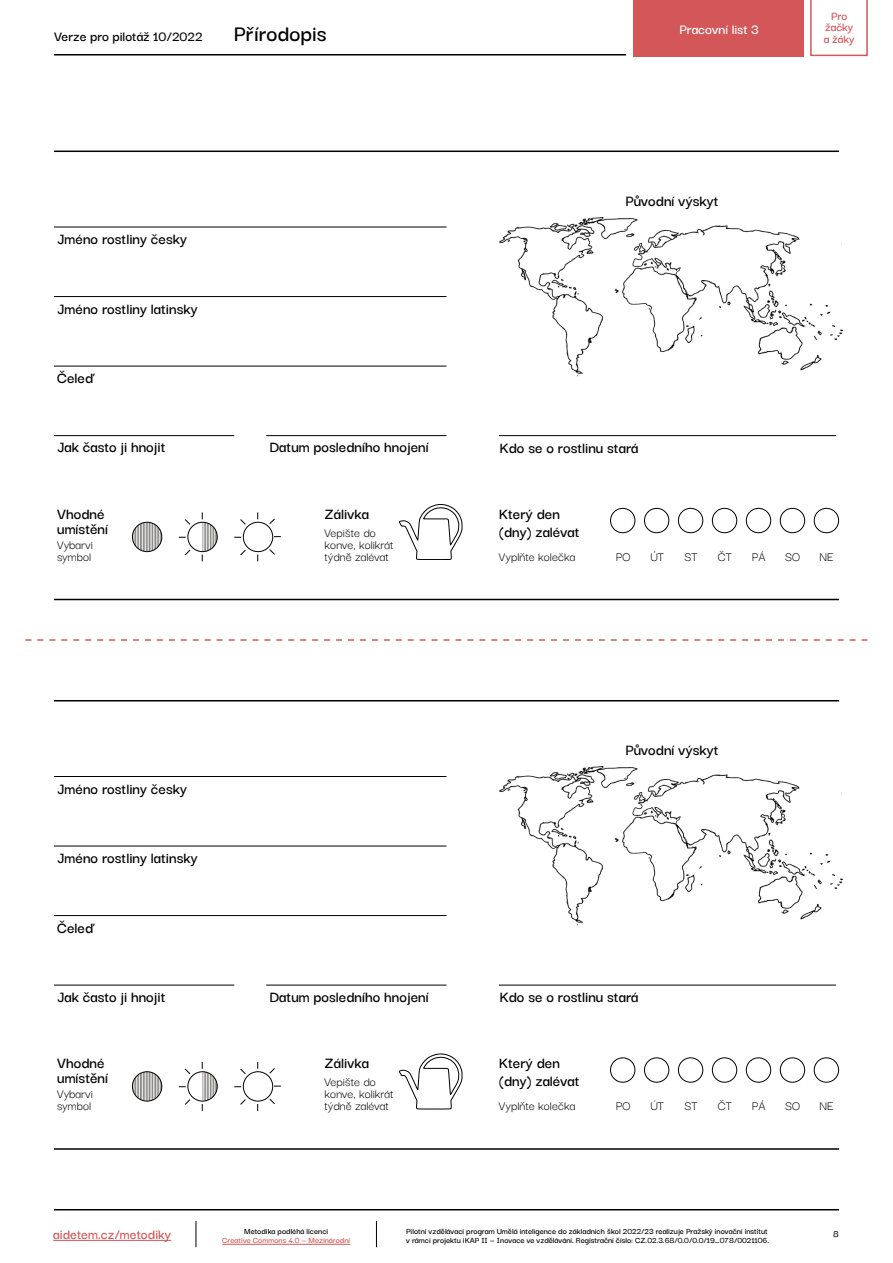
<style>
.page{position:relative;width:893px;height:1263px;background:#fff}
.page>*{position:absolute;margin:0;border:0;box-sizing:border-box;transform-origin:0 0}
.t1{font:600 24px "Darker Grotesque";color:#000}
.t2{font:600 16.5px/15px "Darker Grotesque";color:#000}
.t3{font:600 15px "Darker Grotesque";color:#000}
.t4{font:600 15px "Darker Grotesque";color:#d35658}
.t5{font:600 15px "Darker Grotesque";color:#fff}
.t6{font:13.5px/12px "Darker Grotesque";color:#000}
.t7{font:600 12.9px/11.4px "Darker Grotesque";color:#d35658;text-align:center}
.t8{font:600 10.5px "Darker Grotesque";color:#000}
.t9{font:600 9px/9px "Darker Grotesque";color:#000}
.t10{font:600 9px "Darker Grotesque";color:#d35658}
</style>
<div class="page">
<hr style="left:54px;top:1209px;width:785px;height:1px;background:#000">
<hr style="left:54px;top:54px;width:572px;height:2px;background:#000">
<hr style="left:53px;top:1240px;width:118px;height:1px;background:#d35658">
<hr style="left:222px;top:1244px;width:128px;height:1px;background:#d35658">
<svg style="left:196px;top:1221px;width:1px;height:26px"></svg>
<svg style="left:376px;top:1221px;width:1px;height:26px"></svg>
<div style="left:633px;top:0;width:170px;height:56px;background:#d35658"></div>
<svg style="left:810px;top:0;width:58px;height:56px"></svg>
<svg style="left:26px;top:639px;width:841px;height:2px"></svg>
<hr style="left:54px;top:151px;width:785px;height:1px;background:#000">
<hr style="left:54px;top:599px;width:785px;height:1px;background:#000">
<hr style="left:54px;top:227px;width:392px;height:1px;background:#000">
<hr style="left:54px;top:296px;width:392px;height:1px;background:#000">
<hr style="left:54px;top:366px;width:392px;height:1px;background:#000">
<hr style="left:499px;top:435px;width:337px;height:1px;background:#000">
<hr style="left:54px;top:435px;width:180px;height:1px;background:#000">
<hr style="left:266px;top:435px;width:180px;height:1px;background:#000">
<img style="left:500px;top:217px;width:342px;height:160px">
<img style="left:132px;top:522px;width:30px;height:30px;border-radius:15px">
<div style="left:132px;top:522px;width:30px;height:30px;border:1px solid #000;border-radius:50%"></div>
<svg style="left:184px;top:549px;width:7px;height:7px"></svg>
<svg style="left:184px;top:519px;width:7px;height:6px"></svg>
<img style="left:202px;top:522px;width:15px;height:30px">
<div style="left:187px;top:522px;width:31px;height:30px;border:1px solid #000;border-radius:50%"></div>
<svg style="left:240px;top:549px;width:6px;height:7px"></svg>
<svg style="left:240px;top:519px;width:6px;height:6px"></svg>
<div style="left:243px;top:522px;width:30px;height:30px;border:1px solid #000;border-radius:50%"></div>
<svg style="left:269px;top:549px;width:6px;height:6px"></svg>
<svg style="left:399px;top:504px;width:63px;height:56px"></svg>
<div style="left:610px;top:508px;width:25px;height:25px;border:1px solid #000;border-radius:50%"></div>
<div style="left:644px;top:508px;width:25px;height:25px;border:1px solid #000;border-radius:50%"></div>
<div style="left:678px;top:508px;width:25px;height:25px;border:1px solid #000;border-radius:50%"></div>
<div style="left:712px;top:508px;width:25px;height:25px;border:1px solid #000;border-radius:50%"></div>
<div style="left:746px;top:508px;width:25px;height:25px;border:1px solid #000;border-radius:50%"></div>
<div style="left:780px;top:508px;width:25px;height:25px;border:1px solid #000;border-radius:50%"></div>
<div style="left:814px;top:508px;width:25px;height:25px;border:1px solid #000;border-radius:50%"></div>
<hr style="left:54px;top:700px;width:785px;height:1px;background:#000">
<hr style="left:54px;top:1148px;width:785px;height:2px;background:#000">
<hr style="left:54px;top:776px;width:392px;height:1px;background:#000">
<hr style="left:54px;top:846px;width:392px;height:1px;background:#000">
<hr style="left:54px;top:915px;width:392px;height:1px;background:#000">
<hr style="left:499px;top:985px;width:337px;height:1px;background:#000">
<hr style="left:54px;top:985px;width:180px;height:1px;background:#000">
<hr style="left:266px;top:985px;width:180px;height:1px;background:#000">
<img style="left:500px;top:767px;width:342px;height:159px">
<img style="left:132px;top:1072px;width:30px;height:29px;border-radius:15px">
<div style="left:132px;top:1071px;width:30px;height:30px;border:1px solid #000;border-radius:50%"></div>
<svg style="left:185px;top:1099px;width:6px;height:6px"></svg>
<svg style="left:184px;top:1068px;width:7px;height:7px"></svg>
<img style="left:202px;top:1072px;width:15px;height:29px">
<div style="left:187px;top:1071px;width:31px;height:30px;border:1px solid #000;border-radius:50%"></div>
<svg style="left:240px;top:1099px;width:6px;height:6px"></svg>
<svg style="left:240px;top:1068px;width:6px;height:6px"></svg>
<div style="left:243px;top:1071px;width:30px;height:30px;border:1px solid #000;border-radius:50%"></div>
<svg style="left:269px;top:1068px;width:6px;height:6px"></svg>
<svg style="left:269px;top:1098px;width:6px;height:6px"></svg>
<svg style="left:399px;top:1053px;width:63px;height:56px"></svg>
<div style="left:610px;top:1057px;width:25px;height:25px;border:1px solid #000;border-radius:50%"></div>
<div style="left:644px;top:1057px;width:25px;height:25px;border:1px solid #000;border-radius:50%"></div>
<div style="left:678px;top:1057px;width:25px;height:25px;border:1px solid #000;border-radius:50%"></div>
<div style="left:712px;top:1057px;width:25px;height:25px;border:1px solid #000;border-radius:50%"></div>
<div style="left:746px;top:1057px;width:25px;height:25px;border:1px solid #000;border-radius:50%"></div>
<div style="left:780px;top:1057px;width:25px;height:25px;border:1px solid #000;border-radius:50%"></div>
<div style="left:814px;top:1057px;width:25px;height:25px;border:1px solid #000;border-radius:50%"></div>
<p class="t3" style="left:54px;top:25px;width:150px">Verze pro pilotáž 10/2022</p>
<h1 class="t1" style="left:234px;top:16px;width:94px">Přírodopis</h1>
<p class="t2" style="left:57px;top:230px;width:131px">Jméno rostliny česky</p>
<p class="t2" style="left:57px;top:300px;width:142px">Jméno rostliny latinsky</p>
<p class="t2" style="left:57px;top:370px;width:39px">Čeleď</p>
<p class="t5" style="left:679px;top:18px;width:81px">Pracovní list 3</p>
<p class="t2" style="left:626px;top:192px;width:94px">Původní výskyt</p>
<p class="t2" style="left:57px;top:439px;width:110px">Jak často ji hnojit</p>
<p class="t2" style="left:269px;top:439px;width:161px">Datum posledního hnojení</p>
<p class="t2" style="left:500px;top:439px;width:140px">Kdo se o rostlinu stará</p>
<p class="t7" style="left:824px;top:9px;width:33px">Pro žačky a žáky</p>
<p class="t2" style="left:57px;top:505px;width:52px">Vhodné umístění</p>
<p class="t2" style="left:325px;top:505px;width:46px">Zálivka</p>
<p class="t6" style="left:325px;top:525px;width:70px">Vepište do konve, kolikrát týdně zalévat</p>
<p class="t6" style="left:57px;top:537px;width:37px">Vybarvi symbol</p>
<p class="t2" style="left:57px;top:780px;width:131px">Jméno rostliny česky</p>
<p class="t2" style="left:57px;top:849px;width:142px">Jméno rostliny latinsky</p>
<p class="t2" style="left:57px;top:919px;width:39px">Čeleď</p>
<p class="t2" style="left:499px;top:504px;width:82px;line-height:18px">Který den (dny) zalévat</p>
<p class="t6" style="left:499px;top:549px;width:78px">Vyplňte kolečka</p>
<p class="t6" style="left:616px;top:549px;width:16px">PO</p>
<p class="t6" style="left:650px;top:549px;width:15px">ÚT</p>
<p class="t6" style="left:685px;top:549px;width:14px">ST</p>
<p class="t6" style="left:718px;top:549px;width:16px">ČT</p>
<p class="t6" style="left:752px;top:549px;width:15px">PÁ</p>
<p class="t6" style="left:785px;top:549px;width:17px">SO</p>
<p class="t6" style="left:819px;top:549px;width:15px">NE</p>
<p class="t2" style="left:626px;top:741px;width:94px">Původní výskyt</p>
<p class="t2" style="left:57px;top:988px;width:110px">Jak často ji hnojit</p>
<p class="t2" style="left:269px;top:988px;width:161px">Datum posledního hnojení</p>
<p class="t2" style="left:500px;top:988px;width:140px">Kdo se o rostlinu stará</p>
<p class="t2" style="left:57px;top:1054px;width:52px">Vhodné umístění</p>
<p class="t2" style="left:325px;top:1054px;width:46px">Zálivka</p>
<p class="t6" style="left:325px;top:1075px;width:70px">Vepište do konve, kolikrát týdně zalévat</p>
<p class="t6" style="left:57px;top:1087px;width:37px">Vybarvi symbol</p>
<p class="t2" style="left:499px;top:1053px;width:82px;line-height:18px">Který den (dny) zalévat</p>
<p class="t6" style="left:499px;top:1099px;width:78px">Vyplňte kolečka</p>
<p class="t6" style="left:616px;top:1099px;width:16px">PO</p>
<p class="t6" style="left:650px;top:1099px;width:15px">ÚT</p>
<p class="t6" style="left:685px;top:1099px;width:14px">ST</p>
<p class="t6" style="left:718px;top:1099px;width:16px">ČT</p>
<p class="t6" style="left:752px;top:1099px;width:15px">PÁ</p>
<p class="t6" style="left:785px;top:1099px;width:17px">SO</p>
<p class="t6" style="left:819px;top:1099px;width:15px">NE</p>
<p class="t4" style="left:53px;top:1223px;width:119px">aidetem.cz/metodiky</p>
<p class="t9" style="left:244px;top:1226px;width:86px">Metodika podléhá licenci</p>
<p class="t10" style="left:222px;top:1234px;width:129px">Creative Commons 4.0 — Mezinárodní</p>
<p class="t9" style="left:406px;top:1226px;width:364px">Pilotní vzdělávací program Umělá inteligence do základních škol 2022/23 realizuje Pražský inovační institut v rámci projektu iKAP II — Inovace ve vzdělávání. Registrační číslo: CZ.02.3.68/0.0/0.0/19_078/0021106.</p>
<p class="t8" style="left:833px;top:1226px;width:7px">8</p>
</div>
